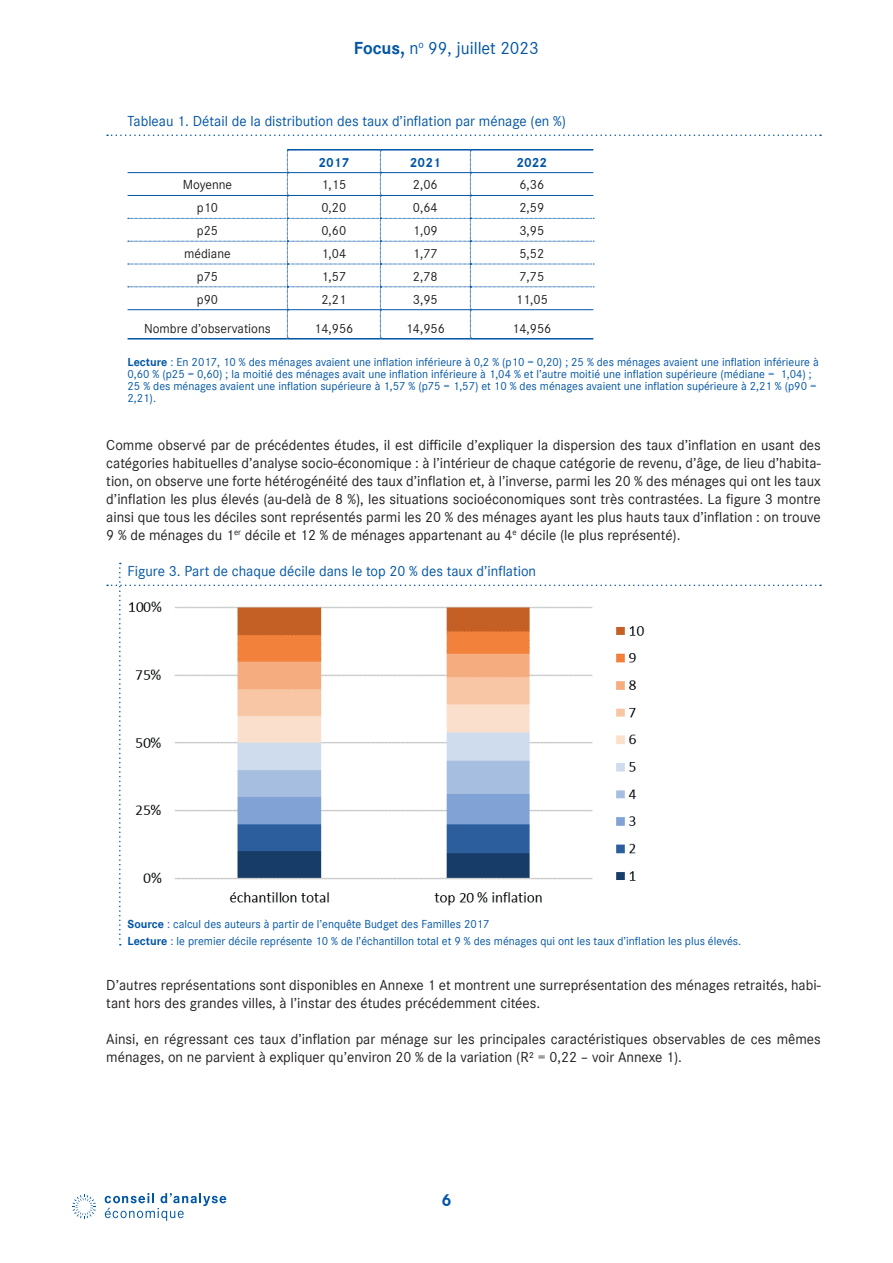
<style>
.page{position:relative;width:893px;height:1263px;background:#fff}
.page>*{position:absolute;margin:0;border:0;box-sizing:border-box;transform-origin:0 0}
.t1{font:18px "Corporate S";color:#0155a5}
.t2{font:700 18px "Corporate S";color:#0155a5}
.t3{font:15px/18px "Corporate S";color:#231f20}
.t4{font:15px "Corporate S";color:#0155a5}
.t5{font:13.5px "Corporate S";color:#231f20}
.t6{font:700 13.5px "Corporate S";color:#0155a5}
.t7{font:12px/12px "Corporate S";color:#0155a5}
.s1{font-weight:700}
</style>
<div class="page">
<svg style="left:105px;top:1193px;width:121px;height:28px"></svg>
<svg style="left:72px;top:1195px;width:24px;height:23px"></svg>
<svg style="left:107px;top:135px;width:714px;height:1px"></svg>
<svg style="left:128px;top:150px;width:466px;height:189px"></svg>
<hr style="left:128px;top:338px;width:159px;height:1px;background:#0155a5">
<hr style="left:287px;top:338px;width:93px;height:1px;background:#0155a5">
<hr style="left:380px;top:338px;width:90px;height:1px;background:#0155a5">
<hr style="left:470px;top:338px;width:123px;height:1px;background:#0155a5">
<hr style="left:128px;top:309px;width:159px;height:1px;background:#0155a5">
<hr style="left:287px;top:309px;width:93px;height:1px;background:#0155a5">
<hr style="left:380px;top:309px;width:90px;height:1px;background:#0155a5">
<hr style="left:470px;top:309px;width:123px;height:1px;background:#0155a5">
<hr style="left:128px;top:172px;width:159px;height:1px;background:#0155a5">
<hr style="left:287px;top:172px;width:93px;height:1px;background:#0155a5">
<hr style="left:380px;top:172px;width:90px;height:1px;background:#0155a5">
<hr style="left:470px;top:172px;width:123px;height:1px;background:#0155a5">
<hr style="left:128px;top:195px;width:159px;height:1px;background:#0155a5">
<hr style="left:287px;top:195px;width:93px;height:1px;background:#0155a5">
<hr style="left:380px;top:195px;width:90px;height:1px;background:#0155a5">
<hr style="left:470px;top:195px;width:123px;height:1px;background:#0155a5">
<hr style="left:287px;top:149px;width:93px;height:2px;background:#0155a5">
<hr style="left:380px;top:149px;width:90px;height:2px;background:#0155a5">
<hr style="left:470px;top:149px;width:123px;height:2px;background:#0155a5">
<svg style="left:107px;top:563px;width:714px;height:382px"></svg>
<p class="t1" style="left:354px;top:36px;width:186px"><span class="s1">Focus,</span> n<sup>o</sup> 99, juillet 2023</p>
<p class="t4" style="left:128px;top:111px;width:440px">Tableau 1. Détail de la distribution des taux d’inflation par ménage (en %)</p>
<p class="t6" style="left:318px;top:153px;width:32px">2017</p>
<p class="t6" style="left:410px;top:153px;width:32px">2021</p>
<p class="t6" style="left:516px;top:153px;width:32px">2022</p>
<p class="t5" style="left:183px;top:176px;width:51px">Moyenne</p>
<p class="t5" style="left:321px;top:176px;width:26px">1,15</p>
<p class="t5" style="left:413px;top:176px;width:26px">2,06</p>
<p class="t5" style="left:519px;top:176px;width:26px">6,36</p>
<p class="t5" style="left:197px;top:199px;width:23px">p10</p>
<p class="t5" style="left:321px;top:199px;width:26px">0,20</p>
<p class="t5" style="left:413px;top:199px;width:26px">0,64</p>
<p class="t5" style="left:519px;top:199px;width:26px">2,59</p>
<p class="t5" style="left:197px;top:222px;width:23px">p25</p>
<p class="t5" style="left:321px;top:222px;width:26px">0,60</p>
<p class="t5" style="left:413px;top:222px;width:26px">1,09</p>
<p class="t5" style="left:519px;top:222px;width:26px">3,95</p>
<p class="t5" style="left:184px;top:245px;width:48px">médiane</p>
<p class="t5" style="left:321px;top:245px;width:26px">1,04</p>
<p class="t5" style="left:413px;top:245px;width:26px">1,77</p>
<p class="t5" style="left:519px;top:245px;width:26px">5,52</p>
<p class="t5" style="left:197px;top:267px;width:23px">p75</p>
<p class="t5" style="left:321px;top:267px;width:26px">1,57</p>
<p class="t5" style="left:413px;top:267px;width:26px">2,78</p>
<p class="t5" style="left:519px;top:267px;width:26px">7,75</p>
<p class="t5" style="left:197px;top:290px;width:23px">p90</p>
<p class="t5" style="left:321px;top:290px;width:26px">2,21</p>
<p class="t5" style="left:413px;top:290px;width:26px">3,95</p>
<p class="t5" style="left:516px;top:290px;width:34px">11,05</p>
<p class="t5" style="left:144px;top:319px;width:128px">Nombre d’observations</p>
<p class="t5" style="left:314px;top:319px;width:41px">14,956</p>
<p class="t5" style="left:406px;top:319px;width:41px">14,956</p>
<p class="t5" style="left:512px;top:319px;width:41px">14,956</p>
<p class="t7" style="left:128px;top:356px;width:693px"><span class="s1">Lecture</span> : En 2017, 10 % des ménages avaient une inflation inférieure à 0,2 % (p10 = 0,20) ; 25 % des ménages avaient une inflation inférieure à 0,60 % (p25 = 0,60) ; la moitié des ménages avait une inflation inférieure à 1,04 % et l’autre moitié une inflation supérieure (médiane = 1,04) ; 25 % des ménages avaient une inflation supérieure à 1,57 % (p75 = 1,57) et 10 % des ménages avaient une inflation supérieure à 2,21 % (p90 = 2,21).</p>
<p class="t3" style="left:106px;top:435px;width:716px;text-align:justify">Comme observé par de précédentes études, il est difficile d’expliquer la dispersion des taux d’inflation en usant des catégories habituelles d’analyse socio-économique : à l’intérieur de chaque catégorie de revenu, d’âge, de lieu d’habita&shy;tion, on observe une forte hétérogénéité des taux d’inflation et, à l’inverse, parmi les 20 % des ménages qui ont les taux d’inflation les plus élevés (au-delà de 8 %), les situations socioéconomiques sont très contrastées. La figure 3 montre ainsi que tous les déciles sont représentés parmi les 20 % des ménages ayant les plus hauts taux d’inflation : on trouve 9 % de ménages du 1<sup>er</sup> décile et 12 % de ménages appartenant au 4<sup>e</sup> décile (le plus représenté).</p>
<p class="t4" style="left:128px;top:561px;width:410px">Figure 3. Part de chaque décile dans le top 20 % des taux d’inflation</p>
<p class="t7" style="left:128px;top:916px;width:615px;line-height:16.2px"><span class="s1">Source</span> : calcul des auteurs à partir de l’enquête Budget des Familles 2017<br><span class="s1">Lecture</span> : le premier décile représente 10 % de l’échantillon total et 9 % des ménages qui ont les taux d’inflation les plus élevés.</p>
<p class="t3" style="left:106px;top:975px;width:716px">D’autres représentations sont disponibles en Annexe 1 et montrent une surreprésentation des ménages retraités, habi&shy;tant hors des grandes villes, à l’instar des études précédemment citées.</p>
<p class="t3" style="left:106px;top:1029px;width:716px">Ainsi, en régressant ces taux d’inflation par ménage sur les principales caractéristiques observables de ces mêmes ménages, on ne parvient à expliquer qu’environ 20 % de la variation (R² = 0,22 – voir Annexe 1).</p>
<p class="t2" style="left:441px;top:1188px;width:12px">6</p>
</div>
